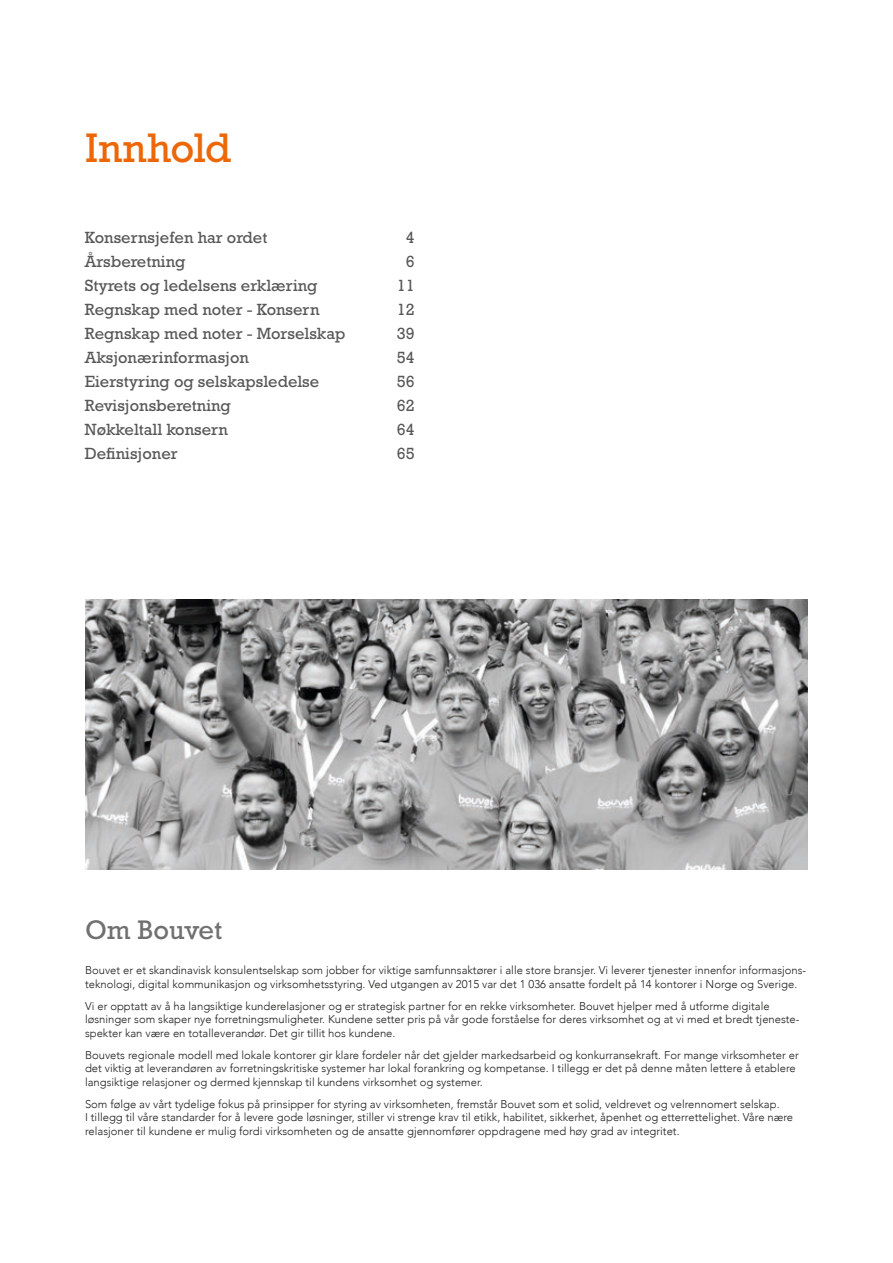
<style>
.page{position:relative;width:893px;height:1263px;background:#fff}
.page>*{position:absolute;margin:0;border:0;box-sizing:border-box;transform-origin:0 0}
.t1{font:42px "Rockwell Std";letter-spacing:-.01em;color:#ec6708}
.t2{font:27.3px "Rockwell Std";color:#70706f}
.t3{font:16.5px "Rockwell Std";color:#575756}
.t4{font:300 11.25px/13.5px "Avenir";color:#1d1d1b}
</style>
<div class="page">
<img style="left:85px;top:600px;width:723px;height:270px">
<h1 class="t1" style="left:85px;top:124px;width:147px">Innhold</h1>
<h3 class="t3" style="left:85px;top:227px;width:184px">Konsernsjefen har ordet</h3>
<h3 class="t3" style="left:406px;top:227px;width:10px">4</h3>
<h3 class="t3" style="left:85px;top:251px;width:102px">Årsberetning</h3>
<h3 class="t3" style="left:406px;top:251px;width:10px">6</h3>
<h3 class="t3" style="left:85px;top:275px;width:234px">Styrets og ledelsens erklæring</h3>
<h3 class="t3" style="left:397px;top:275px;width:19px">11</h3>
<h3 class="t3" style="left:85px;top:299px;width:236px">Regnskap med noter - Konsern</h3>
<h3 class="t3" style="left:397px;top:299px;width:19px">12</h3>
<h3 class="t3" style="left:85px;top:323px;width:262px">Regnskap med noter - Morselskap</h3>
<h3 class="t3" style="left:397px;top:323px;width:19px">39</h3>
<h3 class="t3" style="left:85px;top:347px;width:166px">Aksjonærinformasjon</h3>
<h3 class="t3" style="left:397px;top:347px;width:19px">54</h3>
<h3 class="t3" style="left:85px;top:371px;width:236px">Eierstyring og selskapsledelse</h3>
<h3 class="t3" style="left:397px;top:371px;width:19px">56</h3>
<h3 class="t3" style="left:85px;top:395px;width:148px">Revisjonsberetning</h3>
<h3 class="t3" style="left:397px;top:395px;width:19px">62</h3>
<h3 class="t3" style="left:85px;top:419px;width:145px">Nøkkeltall konsern</h3>
<h3 class="t3" style="left:397px;top:419px;width:19px">64</h3>
<h3 class="t3" style="left:85px;top:443px;width:94px">Definisjoner</h3>
<h3 class="t3" style="left:397px;top:443px;width:19px">65</h3>
<h2 class="t2" style="left:85px;top:914px;width:139px">Om Bouvet</h2>
<p class="t4" style="left:85px;top:964px;width:723px">Bouvet er et skandinavisk konsulentselskap som jobber for viktige samfunnsaktører i alle store bransjer. Vi leverer tjenester innenfor informasjons&shy;teknologi, digital kommunikasjon og virksomhetsstyring. Ved utgangen av 2015 var det 1 036 ansatte fordelt på 14 kontorer i Norge og Sverige.</p>
<p class="t4" style="left:85px;top:999px;width:716px">Vi er opptatt av å ha langsiktige kunderelasjoner og er strategisk partner for en rekke virksomheter. Bouvet hjelper med å utforme digitale løsninger som skaper nye forretningsmuligheter. Kundene setter pris på vår gode forståelse for deres virksomhet og at vi med et bredt tjeneste&shy;spekter kan være en totalleverandør. Det gir tillit hos kundene.</p>
<p class="t4" style="left:85px;top:1048px;width:715px">Bouvets regionale modell med lokale kontorer gir klare fordeler når det gjelder markedsarbeid og konkurransekraft. For mange virksomheter er det viktig at leverandøren av forretningskritiske systemer har lokal forankring og kompetanse. I tillegg er det på denne måten lettere å etablere langsiktige relasjoner og dermed kjennskap til kundens virksomhet og systemer.</p>
<p class="t4" style="left:85px;top:1097px;width:710px">Som følge av vårt tydelige fokus på prinsipper for styring av virksomheten, fremstår Bouvet som et solid, veldrevet og velrennomert selskap.<br>I tillegg til våre standarder for å levere gode løsninger, stiller vi strenge krav til etikk, habilitet, sikkerhet, åpenhet og etterrettelighet. Våre nære relasjoner til kundene er mulig fordi virksomheten og de ansatte gjennomfører oppdragene med høy grad av integritet.</p>
</div>
